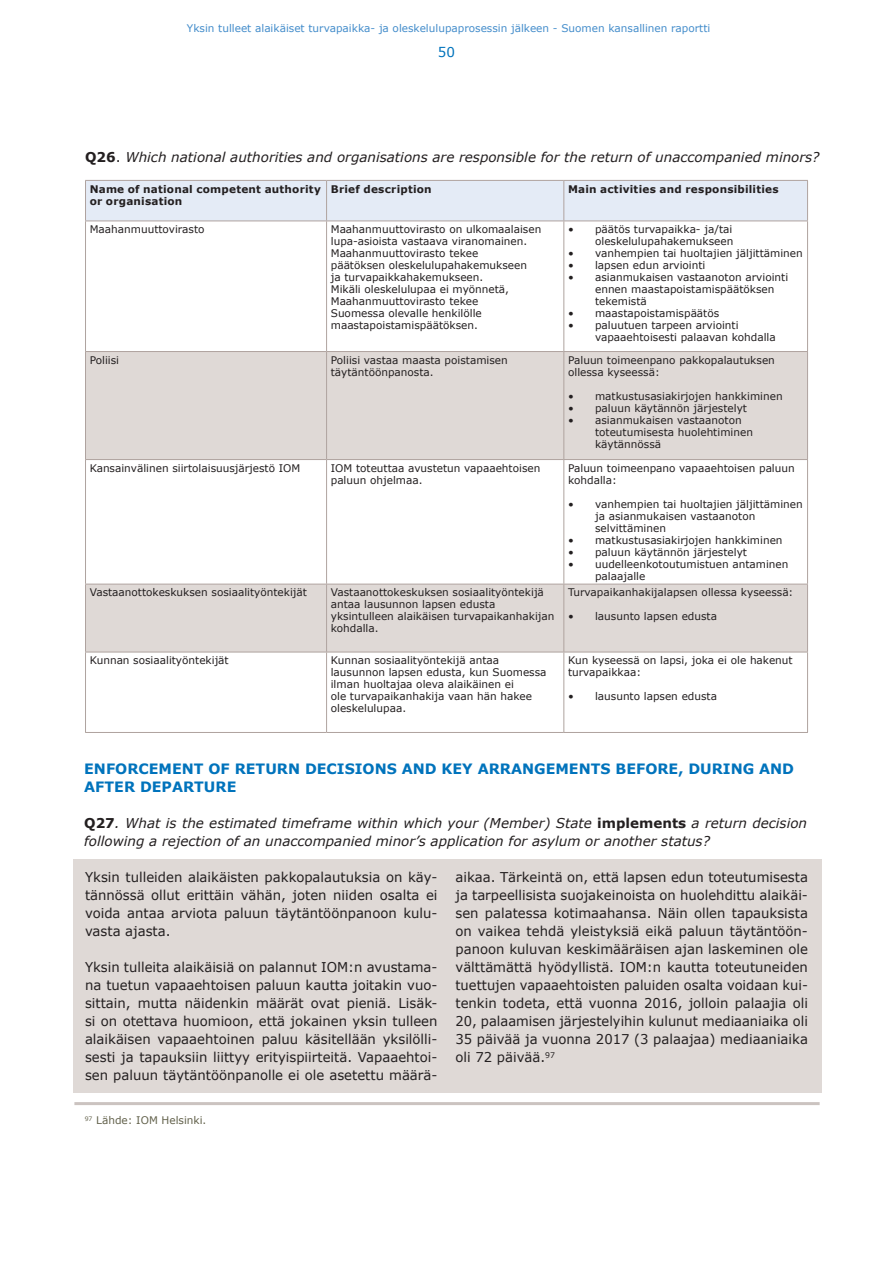
<style>
.page{position:relative;width:893px;height:1263px;background:#fff}
.page>*{position:absolute;margin:0;border:0;box-sizing:border-box;transform-origin:0 0}
.t1{font:700 14.25px/18px "Verdana";color:#0073bc}
.t2{font:13.5px/18px "Verdana";color:#231f20;text-align:justify}
.t3{font:italic 13.5px/18px "Verdana";color:#231f20}
.t4{font:13.5px "Verdana";color:#0073bc}
.t5{font:10.5px/12px "Verdana";color:#231f20}
.t6{font:700 10.5px/12px "Verdana";letter-spacing:.02em;color:#231f20}
.t7{font:10.5px "Verdana";color:#448dcb}
.t8{font:10.5px "Verdana";color:#63624c}
.s1{font-weight:700;font-style:normal}
.s2{font-style:normal}
</style>
<div class="page">
<hr style="left:74px;top:1102px;width:746px;height:3px;background:#cbc3c0">
<div style="left:73px;top:860px;width:748px;height:233px;background:#dfd9d6"></div>
<div style="left:86px;top:181px;width:721px;height:40px;background:#e4ebf6"></div>
<svg style="left:86px;top:352px;width:721px;height:300px;fill:#dfd9d6"></svg>
<hr style="left:326px;top:181px;width:1px;height:40px;background:#afa39f">
<hr style="left:563px;top:181px;width:1px;height:40px;background:#afa39f">
<hr style="left:85px;top:221px;width:242px;height:1px;background:#afa39f">
<hr style="left:327px;top:221px;width:237px;height:1px;background:#afa39f">
<hr style="left:326px;top:221px;width:1px;height:130px;background:#afa39f">
<hr style="left:564px;top:221px;width:244px;height:1px;background:#afa39f">
<hr style="left:563px;top:221px;width:1px;height:130px;background:#afa39f">
<hr style="left:85px;top:351px;width:242px;height:1px;background:#afa39f">
<hr style="left:327px;top:351px;width:237px;height:1px;background:#afa39f">
<hr style="left:326px;top:352px;width:1px;height:107px;background:#afa39f">
<hr style="left:564px;top:351px;width:244px;height:1px;background:#afa39f">
<hr style="left:563px;top:352px;width:1px;height:107px;background:#afa39f">
<hr style="left:85px;top:459px;width:242px;height:1px;background:#afa39f">
<hr style="left:327px;top:459px;width:237px;height:1px;background:#afa39f">
<hr style="left:326px;top:460px;width:1px;height:124px;background:#afa39f">
<hr style="left:564px;top:459px;width:244px;height:1px;background:#afa39f">
<hr style="left:563px;top:460px;width:1px;height:124px;background:#afa39f">
<hr style="left:85px;top:584px;width:242px;height:1px;background:#afa39f">
<hr style="left:327px;top:584px;width:237px;height:1px;background:#afa39f">
<hr style="left:326px;top:584px;width:1px;height:68px;background:#afa39f">
<hr style="left:563px;top:584px;width:1px;height:68px;background:#afa39f">
<hr style="left:564px;top:584px;width:244px;height:1px;background:#afa39f">
<hr style="left:807px;top:584px;width:1px;height:68px;background:#afa39f">
<hr style="left:85px;top:180px;width:242px;height:1px;background:#afa39f">
<hr style="left:85px;top:181px;width:1px;height:40px;background:#afa39f">
<hr style="left:327px;top:180px;width:237px;height:1px;background:#afa39f">
<hr style="left:564px;top:180px;width:244px;height:1px;background:#afa39f">
<hr style="left:807px;top:181px;width:1px;height:40px;background:#afa39f">
<hr style="left:85px;top:221px;width:1px;height:130px;background:#afa39f">
<hr style="left:807px;top:221px;width:1px;height:130px;background:#afa39f">
<hr style="left:85px;top:352px;width:1px;height:107px;background:#afa39f">
<hr style="left:807px;top:352px;width:1px;height:107px;background:#afa39f">
<hr style="left:85px;top:460px;width:1px;height:124px;background:#afa39f">
<hr style="left:807px;top:460px;width:1px;height:124px;background:#afa39f">
<hr style="left:85px;top:584px;width:1px;height:68px;background:#afa39f">
<hr style="left:85px;top:652px;width:1px;height:80px;background:#afa39f">
<hr style="left:85px;top:652px;width:242px;height:1px;background:#afa39f">
<hr style="left:327px;top:652px;width:237px;height:1px;background:#afa39f">
<hr style="left:564px;top:652px;width:244px;height:1px;background:#afa39f">
<hr style="left:326px;top:652px;width:1px;height:80px;background:#afa39f">
<hr style="left:563px;top:652px;width:1px;height:80px;background:#afa39f">
<hr style="left:807px;top:652px;width:1px;height:80px;background:#afa39f">
<hr style="left:85px;top:732px;width:242px;height:1px;background:#afa39f">
<hr style="left:327px;top:732px;width:237px;height:1px;background:#afa39f">
<hr style="left:564px;top:732px;width:244px;height:1px;background:#afa39f">
<p class="t7" style="left:187px;top:21px;width:525px">Yksin tulleet alaikäiset turvapaikka- ja oleskelulupaprosessin jälkeen - Suomen kansallinen raportti</p>
<p class="t4" style="left:438px;top:43px;width:19px">50</p>
<p class="t3" style="left:85px;top:148px;width:736px"><span class="s1">Q26</span><span class="s2">.</span> Which national authorities and organisations are responsible for the return of unaccompanied minors?</p>
<p class="t6" style="left:90px;top:183px;width:233px">Name of national competent authority or organisation</p>
<p class="t6" style="left:331px;top:183px;width:102px">Brief description</p>
<p class="t6" style="left:568px;top:183px;width:212px">Main activities and responsibilities</p>
<p class="t5" style="left:90px;top:223px;width:116px">Maahanmuuttovirasto</p>
<p class="t5" style="left:331px;top:223px;width:212px">Maahanmuuttovirasto on ulkomaalaisen lupa-asioista vastaava viranomainen.<br>Maahanmuuttovirasto tekee<br>päätöksen oleskelulupahakemukseen<br>ja turvapaikkahakemukseen.<br>Mikäli oleskelulupaa ei myönnetä, Maahanmuuttovirasto tekee<br>Suomessa olevalle henkilölle maastapoistamispäätöksen.</p>
<p class="t5" style="left:568px;top:223px;width:167px;text-align:right">• päätös turvapaikka- ja/tai oleskelulupahakemukseen</p>
<p class="t5" style="left:568px;top:247px;width:236px">• vanhempien tai huoltajien jäljittäminen</p>
<p class="t5" style="left:568px;top:259px;width:139px">• lapsen edun arviointi</p>
<p class="t5" style="left:595px;top:271px;width:195px;text-indent:-27px">• asianmukaisen vastaanoton arviointi ennen maastapoistamispäätöksen tekemistä</p>
<p class="t5" style="left:568px;top:307px;width:153px">• maastapoistamispäätös</p>
<p class="t5" style="left:595px;top:319px;width:182px;text-indent:-27px">• paluutuen tarpeen arviointi vapaaehtoisesti palaavan kohdalla</p>
<p class="t5" style="left:90px;top:354px;width:31px">Poliisi</p>
<p class="t5" style="left:331px;top:354px;width:179px">Poliisi vastaa maasta poistamisen täytäntöönpanosta.</p>
<p class="t5" style="left:568px;top:354px;width:208px">Paluun toimeenpano pakkopalautuksen ollessa kyseessä:</p>
<p class="t5" style="left:568px;top:390px;width:216px">• matkustusasiakirjojen hankkiminen</p>
<p class="t5" style="left:568px;top:402px;width:180px">• paluun käytännön järjestelyt</p>
<p class="t5" style="left:595px;top:414px;width:159px;text-indent:-27px">• asianmukaisen vastaanoton toteutumisesta huolehtiminen käytännössä</p>
<p class="t5" style="left:90px;top:462px;width:212px">Kansainvälinen siirtolaisuusjärjestö IOM</p>
<p class="t5" style="left:331px;top:462px;width:211px">IOM toteuttaa avustetun vapaaehtoisen paluun ohjelmaa.</p>
<p class="t5" style="left:568px;top:462px;width:228px">Paluun toimeenpano vapaaehtoisen paluun kohdalla:</p>
<p class="t5" style="left:595px;top:498px;width:209px;text-indent:-27px">• vanhempien tai huoltajien jäljittäminen ja asianmukaisen vastaanoton selvittäminen</p>
<p class="t5" style="left:568px;top:534px;width:216px">• matkustusasiakirjojen hankkiminen</p>
<p class="t5" style="left:568px;top:546px;width:180px">• paluun käytännön järjestelyt</p>
<p class="t5" style="left:595px;top:558px;width:195px;text-indent:-27px">• uudelleenkotoutumistuen antaminen palaajalle</p>
<p class="t5" style="left:90px;top:586px;width:219px">Vastaanottokeskuksen sosiaalityöntekijät</p>
<p class="t5" style="left:331px;top:586px;width:225px">Vastaanottokeskuksen sosiaalityöntekijä antaa lausunnon lapsen edusta yksintulleen alaikäisen turvapaikanhakijan kohdalla.</p>
<p class="t5" style="left:568px;top:586px;width:227px">Turvapaikanhakijalapsen ollessa kyseessä:</p>
<p class="t5" style="left:568px;top:610px;width:150px">• lausunto lapsen edusta</p>
<p class="t5" style="left:90px;top:654px;width:141px">Kunnan sosiaalityöntekijät</p>
<p class="t5" style="left:331px;top:654px;width:217px">Kunnan sosiaalityöntekijä antaa lausunnon lapsen edusta, kun Suomessa ilman huoltajaa oleva alaikäinen ei<br>ole turvapaikanhakija vaan hän hakee oleskelulupaa.</p>
<p class="t5" style="left:568px;top:654px;width:226px">Kun kyseessä on lapsi, joka ei ole hakenut turvapaikkaa:</p>
<p class="t5" style="left:568px;top:690px;width:150px">• lausunto lapsen edusta</p>
<h1 class="t1" style="left:84px;top:760px;width:711px">ENFORCEMENT OF RETURN DECISIONS AND KEY ARRANGEMENTS BEFORE, DURING AND<br>AFTER DEPARTURE</h1>
<p class="t3" style="left:84px;top:814px;width:724px"><span class="s1">Q27</span>. What is the estimated timeframe within which your (Member) State <span class="s1">implements</span> a return decision following a rejection of an unaccompanied minor’s application for asylum or another status?</p>
<p class="t2" style="left:85px;top:868px;width:354px">Yksin tulleiden alaikäisten pakkopalautuksia on käy&shy;tännössä ollut erittäin vähän, joten niiden osalta ei voida antaa arviota paluun täytäntöönpanoon kulu&shy;vasta ajasta.</p>
<p class="t2" style="left:85px;top:958px;width:354px">Yksin tulleita alaikäisiä on palannut IOM:n avustama&shy;na tuetun vapaaehtoisen paluun kautta joitakin vuo&shy;sittain, mutta näidenkin määrät ovat pieniä. Lisäk&shy;si on otettava huomioon, että jokainen yksin tulleen alaikäisen vapaaehtoinen paluu käsitellään yksilölli&shy;sesti ja tapauksiin liittyy erityispiirteitä. Vapaaehtoi&shy;sen paluun täytäntöönpanolle ei ole asetettu määrä-</p>
<p class="t2" style="left:455px;top:868px;width:354px">aikaa. Tärkeintä on, että lapsen edun toteutumisesta ja tarpeellisista suojakeinoista on huolehdittu alaikäi&shy;sen palatessa kotimaahansa. Näin ollen tapauksista on vaikea tehdä yleistyksiä eikä paluun täytäntöön&shy;panoon kuluvan keskimääräisen ajan laskeminen ole välttämättä hyödyllistä. IOM:n kautta toteutuneiden tuettujen vapaaehtoisten paluiden osalta voidaan kui&shy;tenkin todeta, että vuonna 2016, jolloin palaajia oli 20, palaamisen järjestelyihin kulunut mediaaniaika oli 35 päivää ja vuonna 2017 (3 palaajaa) mediaaniaika oli 72 päivää.<sup>97</sup></p>
<p class="t8" style="left:85px;top:1113px;width:123px"><sup>97</sup> Lähde: IOM Helsinki.</p>
</div>
